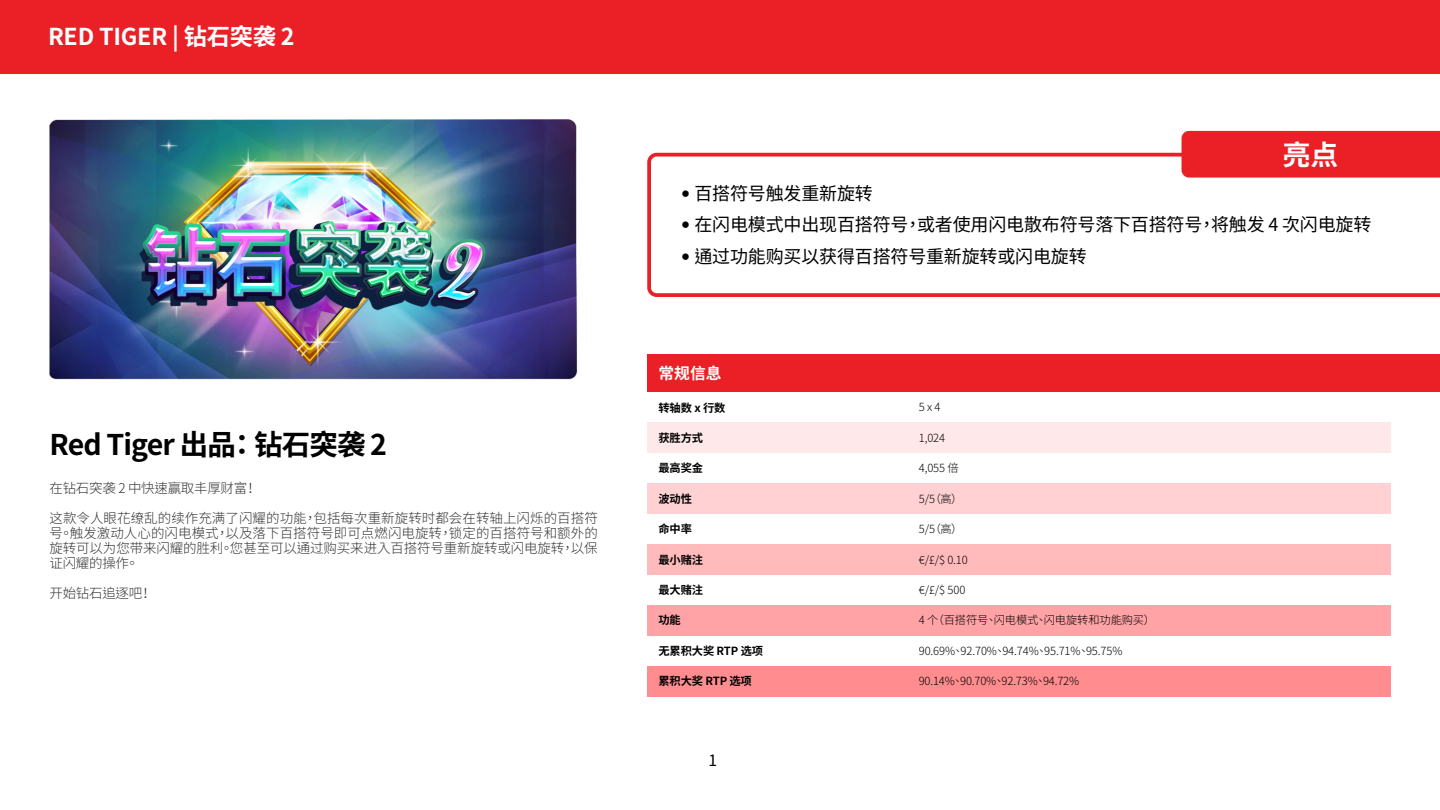
<style>
.page{position:relative;width:1440px;height:810px;background:#fff}
.page>*{position:absolute;margin:0;border:0;box-sizing:border-box;transform-origin:0 0}
.t1{font:700 28.5px "Noto Sans CJ Ktc";letter-spacing:-.03em;color:#000}
.t2{font:700 27.75px "Noto Sans CJ Ktc";color:#fff}
.t3{font:700 23.25px "Noto Sans CJ Ktc";letter-spacing:-.01em;color:#fff}
.t4{font:18px "Noto Sans CJ Ktc";letter-spacing:-.01em;color:#000}
.t5{font:700 15.75px "Noto Sans CJ Ktc";color:#fff}
.t6{font:15.6px "Noto Sans CJ Ktc";color:#000}
.t7{font:300 13.5px/15px "Noto Sans CJ Ktc";letter-spacing:-.01em;color:#333;text-align:justify}
.t8{font:300 11.25px "Noto Sans CJ Ktc";letter-spacing:-.01em;color:#000}
.t9{font:700 11.25px "Noto Sans CJ Ktc";letter-spacing:-.01em;color:#000}
.s1{font-family:"Avenir"}
</style>
<div class="page">
<div style="left:647px;top:666px;width:743px;height:30px;background:#ff8c8f"></div>
<div style="left:647px;top:483px;width:743px;height:31px;background:#ffd1d3"></div>
<div style="left:647px;top:544px;width:743px;height:31px;background:#ffbabc"></div>
<div style="left:647px;top:605px;width:743px;height:31px;background:#ffa3a6"></div>
<div style="left:647px;top:422px;width:743px;height:31px;background:#ffe8e9"></div>
<img style="left:49px;top:119px;width:529px;height:261px">
<svg style="left:647px;top:153px;width:793px;height:144px"></svg>
<div style="left:1182px;top:131px;width:258px;height:47px;background:#eb2027"></div>
<div style="left:647px;top:355px;width:793px;height:37px;background:#eb2027"></div>
<div style="left:0;top:0;width:1440px;height:74px;background:#eb2027"></div>
<h3 class="t3" style="left:48px;top:24px;width:248px">RED TIGER | 钻石突袭 2</h3>
<h1 class="t1" style="left:50px;top:428px;width:339px">Red Tiger 出品： 钻石突袭 2</h1>
<p class="t7" style="left:50px;top:481px;width:209px">在钻石突袭 2 中快速赢取丰厚财富！</p>
<p class="t7" style="left:50px;top:511px;width:550px">这款令人眼花缭乱的续作充满了闪耀的功能，包括每次重新旋转时都会在转轴上闪烁的百搭符号。触发激动人心的闪电模式，以及落下百搭符号即可点燃闪电旋转，锁定的百搭符号和额外的旋转可以为您带来闪耀的胜利。您甚至可以通过购买来进入百搭符号重新旋转或闪电旋转，以保证闪耀的操作。</p>
<p class="t7" style="left:50px;top:586px;width:104px">开始钻石追逐吧！</p>
<h2 class="t2" style="left:1283px;top:139px;width:57px">亮点</h2>
<h3 class="t4" style="left:681px;top:183px;width:193px"><span class="s1">•</span> 百搭符号触发重新旋转</h3>
<h3 class="t4" style="left:681px;top:215px;width:692px"><span class="s1">•</span> 在闪电模式中出现百搭符号，或者使用闪电散布符号落下百搭符号，将触发 4 次闪电旋转</h3>
<h3 class="t4" style="left:681px;top:246px;width:407px"><span class="s1">•</span> 通过功能购买以获得百搭符号重新旋转或闪电旋转</h3>
<p class="t5" style="left:659px;top:365px;width:64px">常规信息</p>
<p class="t9" style="left:658px;top:401px;width:68px">转轴数 x 行数</p>
<p class="t8" style="left:919px;top:401px;width:23px">5 x 4</p>
<p class="t9" style="left:658px;top:432px;width:46px">获胜方式</p>
<p class="t8" style="left:919px;top:431px;width:28px">1,024</p>
<p class="t9" style="left:658px;top:462px;width:46px">最高奖金</p>
<p class="t8" style="left:919px;top:462px;width:41px">4,055 倍</p>
<p class="t9" style="left:658px;top:492px;width:35px">波动性</p>
<p class="t9" style="left:658px;top:523px;width:35px">命中率</p>
<p class="t9" style="left:658px;top:553px;width:46px">最小赌注</p>
<p class="t9" style="left:658px;top:584px;width:46px">最大赌注</p>
<p class="t8" style="left:919px;top:492px;width:45px">5/5（高）</p>
<p class="t8" style="left:919px;top:523px;width:45px">5/5（高）</p>
<p class="t8" style="left:919px;top:553px;width:51px">€/£/$ 0.10</p>
<p class="t8" style="left:919px;top:584px;width:48px">€/£/$ 500</p>
<p class="t9" style="left:658px;top:614px;width:24px">功能</p>
<p class="t8" style="left:919px;top:614px;width:238px">4 个（百搭符号、闪电模式、闪电旋转和功能购买）</p>
<p class="t9" style="left:658px;top:644px;width:106px">无累积大奖 RTP 选项</p>
<p class="t9" style="left:658px;top:675px;width:95px">累积大奖 RTP 选项</p>
<p class="t8" style="left:919px;top:644px;width:205px">90.69%、92.70%、94.74%、95.71%、95.75%</p>
<p class="t8" style="left:919px;top:675px;width:162px">90.14%、90.70%、92.73%、94.72%</p>
<p class="t6" style="left:709px;top:751px;width:10px">1</p>
</div>
